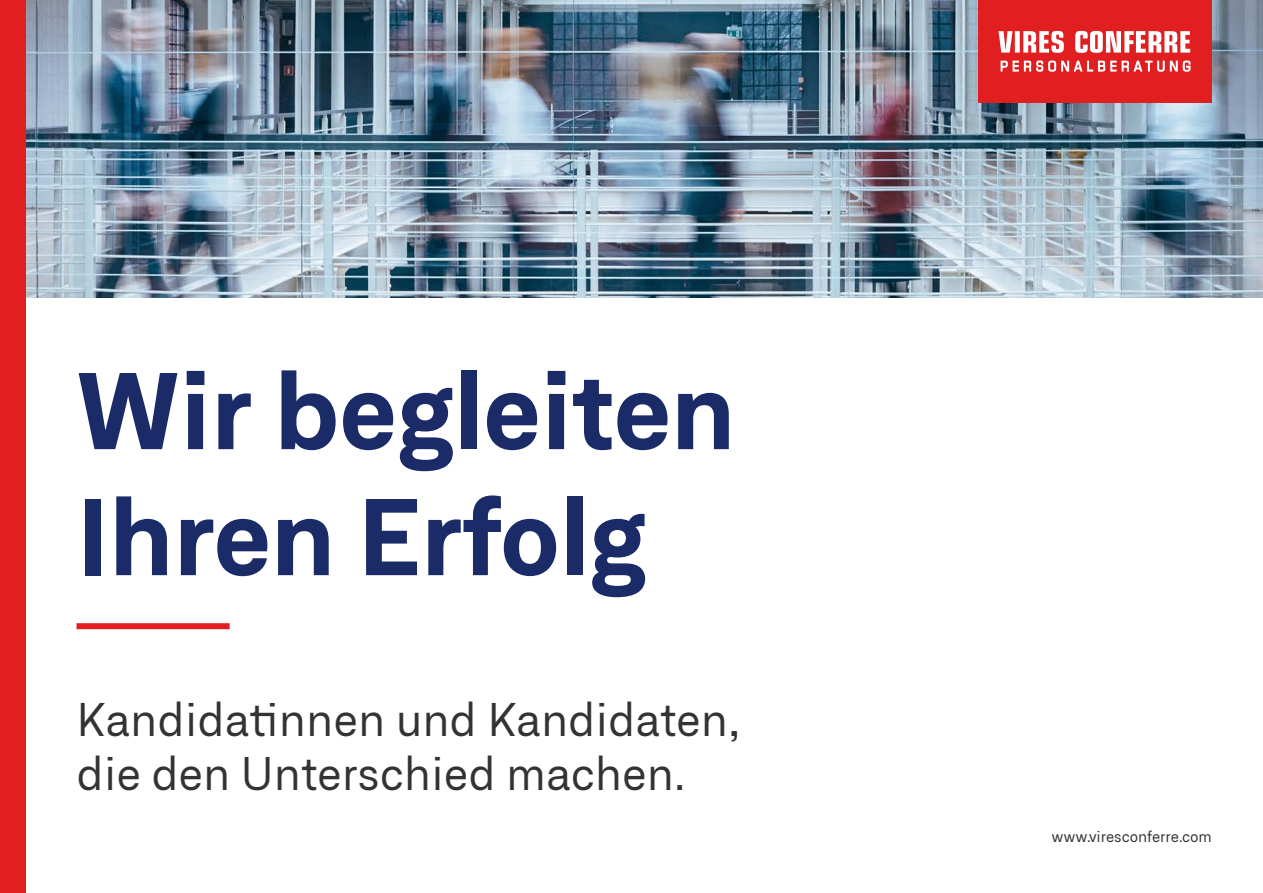
<style>
.page{position:relative;width:1263px;height:893px;background:#fff}
.page>*{position:absolute;margin:0;border:0;box-sizing:border-box;transform-origin:0 0}
.t1{font:700 105px/126px "Neufile Grotesk";color:#1a2b68}
.t2{font:45px/54px "Neufile Grotesk";color:#333}
.t3{font:15px "Neufile Grotesk";color:#333}
</style>
<div class="page">
<img style="left:26px;top:0;width:1237px;height:298px">
<div style="left:77px;top:623px;width:153px;height:6px;background:#e11f21"></div>
<div style="left:0;top:0;width:26px;height:893px;background:#e11f21"></div>
<div style="left:978px;top:0;width:234px;height:102px;background:#e11f21"></div>
<svg style="left:998px;top:31px;width:192px;height:22px"></svg>
<svg style="left:1001px;top:61px;width:6px;height:10px"></svg>
<svg style="left:1013px;top:61px;width:5px;height:10px"></svg>
<svg style="left:1024px;top:61px;width:81px;height:10px"></svg>
<svg style="left:1111px;top:61px;width:5px;height:10px"></svg>
<svg style="left:1122px;top:61px;width:6px;height:10px"></svg>
<svg style="left:1134px;top:61px;width:18px;height:10px"></svg>
<svg style="left:1158px;top:61px;width:6px;height:10px"></svg>
<svg style="left:1170px;top:61px;width:7px;height:10px"></svg>
<svg style="left:1183px;top:61px;width:7px;height:10px"></svg>
<h1 class="t1" style="left:77px;top:346px;width:660px">Wir begleiten<br>Ihren Erfolg</h1>
<p class="t2" style="left:77px;top:692px;width:666px">Kandidatinnen und Kandidaten, die den Unterschied machen.</p>
<p class="t3" style="left:1051px;top:827px;width:162px">www.viresconferre.com</p>
</div>
